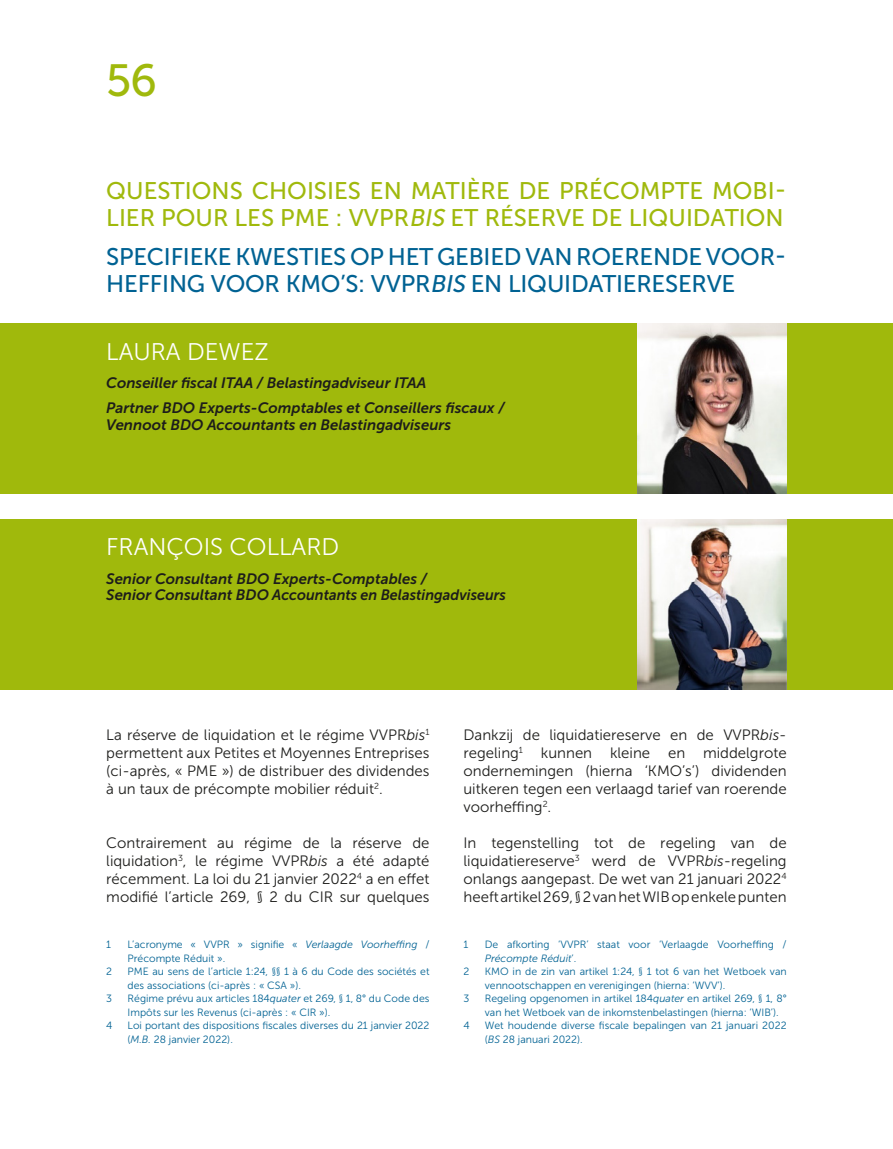
<style>
.page{position:relative;width:893px;height:1149px;background:#fff}
.page>*{position:absolute;margin:0;border:0;box-sizing:border-box;transform-origin:0 0}
.t1{font:45px "Museo Sans 500";color:#a0b90c}
.t2{font:24px/27px "Museo Sans 500";letter-spacing:-.01em;color:#006293}
.t3{font:24px/27px "Museo Sans 500";color:#a0b90c}
.t4{font:24px "Museo Sans 300";color:#fff}
.t5{font:15px/18px "Museo Sans 300";color:#1d1d1b;text-align:justify}
.t6{font:italic 15px/25px "Museo Sans 700";color:#1d1d1b}
.t7{font:10.5px/13.5px "Museo Sans 300";color:#006293}
.s1{font-style:italic}
</style>
<div class="page">
<div style="left:0;top:323px;width:893px;height:170px;background:#a0b90c"></div>
<div style="left:0;top:519px;width:893px;height:170px;background:#a0b90c"></div>
<img style="left:638px;top:323px;width:149px;height:170px">
<img style="left:638px;top:519px;width:149px;height:170px">
<h1 class="t1" style="left:106px;top:56px;width:52px">56</h1>
<h2 class="t3" style="left:106px;top:177px;width:682px">QUESTIONS CHOISIES EN MATIÈRE DE PRÉCOMPTE MOBI-<br>LIER POUR LES PME : VVPR<span class="s1">BIS</span> ET RÉSERVE DE LIQUIDATION</h2>
<h2 class="t2" style="left:106px;top:243px;width:682px">SPECIFIEKE KWESTIES OP HET GEBIED VAN ROERENDE VOOR-<br>HEFFING VOOR KMO’S: VVPR<span class="s1">BIS</span> EN LIQUIDATIERESERVE</h2>
<h2 class="t4" style="left:106px;top:338px;width:164px">LAURA DEWEZ</h2>
<h3 class="t6" style="left:106px;top:370px;width:400px">Conseiller fiscal ITAA / Belastingadviseur ITAA<br>Partner BDO Experts-Comptables et Conseillers fiscaux /</h3>
<h3 class="t6" style="left:106px;top:412px;width:346px">Vennoot BDO Accountants en Belastingadviseurs</h3>
<h2 class="t4" style="left:106px;top:534px;width:234px">FRANÇOIS COLLARD</h2>
<h3 class="t6" style="left:106px;top:570px;width:401px;line-height:16.5px">Senior Consultant BDO Experts-Comptables /<br>Senior Consultant BDO Accountants en Belastingadviseurs</h3>
<h3 class="t5" style="left:106px;top:725px;width:325px">La réserve de liquidation et le régime VVPR<span class="s1">bis</span><sup>1 </sup>permettent aux Petites et Moyennes Entreprises (ci-après, « PME ») de distribuer des dividendes à un taux de précompte mobilier réduit<sup>2</sup>.</h3>
<h3 class="t5" style="left:106px;top:833px;width:325px">Contrairement au régime de la réserve de liquidation<sup>3</sup>, le régime VVPR<span class="s1">bis</span> a été adapté récemment. La loi du 21 janvier 2022<sup>4</sup> a en effet modifié l’article 269, § 2 du CIR sur quelques</h3>
<p class="t7" style="left:106px;top:937px;width:6px">1</p>
<p class="t7" style="left:128px;top:937px;width:303px">L’acronyme « VVPR » signifie « <span class="s1">Verlaagde Voorheffing</span> /<br>Précompte Réduit ».</p>
<p class="t7" style="left:106px;top:964px;width:7px">2</p>
<p class="t7" style="left:128px;top:964px;width:303px">PME au sens de l’article 1:24, §§ 1 à 6 du Code des sociétés et des associations (ci-après : « CSA »).</p>
<p class="t7" style="left:106px;top:991px;width:7px">3</p>
<p class="t7" style="left:128px;top:991px;width:303px">Régime prévu aux articles 184<span class="s1">quater</span> et 269, § 1, 8° du Code des<br>Impôts sur les Revenus (ci-après : « CIR »).</p>
<p class="t7" style="left:106px;top:1018px;width:8px">4</p>
<p class="t7" style="left:128px;top:1018px;width:303px">Loi portant des dispositions fiscales diverses du 21 janvier 2022 (<span class="s1">M.B.</span> 28 janvier 2022).</p>
<h3 class="t5" style="left:463px;top:725px;width:325px">Dankzij de liquidatiereserve en de VVPR<span class="s1">bis&shy;</span>regeling<sup>1</sup> kunnen kleine en middelgrote ondernemingen (hierna ‘KMO’s’) dividenden uitkeren tegen een verlaagd tarief van roerende voorheffing<sup>2</sup>.</h3>
<h3 class="t5" style="left:463px;top:833px;width:325px">In tegenstelling tot de regeling van de liquidatiereserve<sup>3</sup> werd de VVPR<span class="s1">bis</span>-regeling onlangs aangepast. De wet van 21 januari 2022<sup>4 </sup>heeft artikel 269, § 2 van het WIB op enkele punten</h3>
<p class="t7" style="left:463px;top:937px;width:6px">1</p>
<p class="t7" style="left:485px;top:937px;width:303px">De afkorting ‘VVPR’ staat voor ‘Verlaagde Voorheffing /<br><span class="s1">Précompte Réduit</span>’.</p>
<p class="t7" style="left:463px;top:964px;width:7px">2</p>
<p class="t7" style="left:485px;top:964px;width:303px">KMO in de zin van artikel 1:24, § 1 tot 6 van het Wetboek van vennootschappen en verenigingen (hierna: ‘WVV’).</p>
<p class="t7" style="left:463px;top:991px;width:7px">3</p>
<p class="t7" style="left:485px;top:991px;width:303px">Regeling opgenomen in artikel 184<span class="s1">quater</span> en artikel 269, § 1, 8° van het Wetboek van de inkomstenbelastingen (hierna: ‘WIB’).</p>
<p class="t7" style="left:463px;top:1018px;width:8px">4</p>
<p class="t7" style="left:485px;top:1018px;width:303px">Wet houdende diverse fiscale bepalingen van 21 januari 2022 (<span class="s1">BS</span> 28 januari 2022).</p>
</div>
